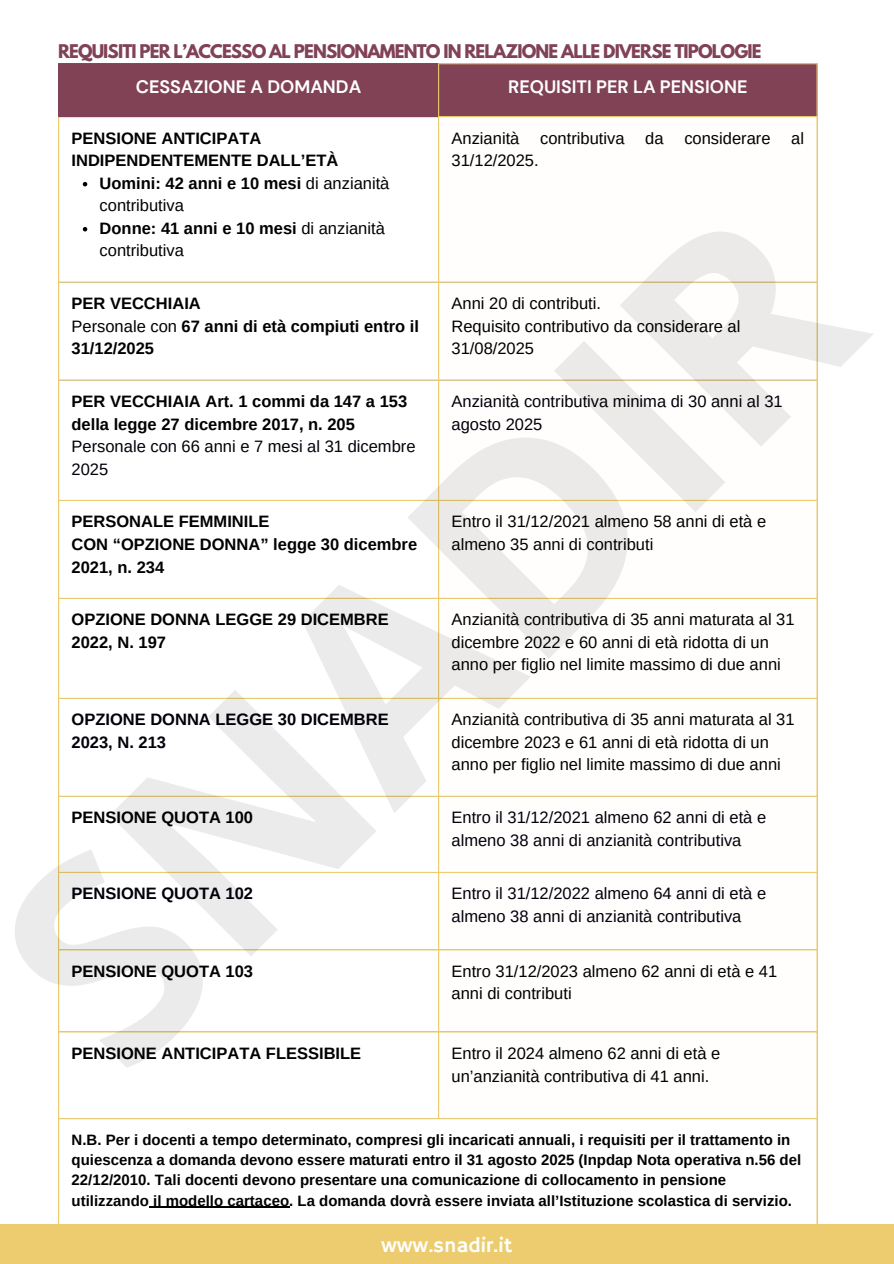
<style>
.page{position:relative;width:894px;height:1264px;background:#fff}
.page>*{position:absolute;margin:0;border:0;box-sizing:border-box;transform-origin:0 0}
.t1{font:700 279.9px "Open Sans";color:#000}
.t2{font:21px "Hammersmith One";color:#fff}
.t3{font:700 18px "DM Sans";color:#fff}
.t4{font:700 16.8px "League Spartan";letter-spacing:-.05em;color:#814256}
.t5{font:16.5px/22.5px "Arimo";color:#000}
.t6{font:700 16.5px/22.5px "Arimo";color:#000}
.t7{font:16.5px/22.5px "Arimo";color:#00000a}
.t8{font:700 16.5px/22.5px "Arimo";color:#00000a}
.t9{font:700 15px/20.2px "Arimo";color:#000}
.s1{font-weight:700}
.s2{font-weight:400}
</style>
<div class="page">
<div style="left:59px;top:64px;width:757px;height:52px;background:#814256"></div>
<svg style="left:439px;top:117px;width:377px;height:1001px"></svg>
<svg style="left:83px;top:182px;width:4px;height:4px"></svg>
<svg style="left:83px;top:227px;width:4px;height:4px"></svg>
<hr style="left:149px;top:1206px;width:140px;height:1px;background:#000">
<hr style="left:58px;top:64px;width:1px;height:52px;background:#814256">
<hr style="left:58px;top:63px;width:380px;height:1px;background:#814256">
<hr style="left:58px;top:116px;width:380px;height:1px;background:#814256">
<hr style="left:58px;top:117px;width:1px;height:1111px;background:#eccc6e">
<hr style="left:438px;top:64px;width:1px;height:1054px;background:#eccc6e">
<hr style="left:816px;top:64px;width:1px;height:1164px;background:#eccc6e">
<hr style="left:438px;top:63px;width:379px;height:1px;background:#eccc6e">
<hr style="left:438px;top:116px;width:379px;height:1px;background:#eccc6e">
<hr style="left:58px;top:281px;width:759px;height:2px;background:#eccc6e">
<hr style="left:58px;top:379px;width:759px;height:1px;background:#eccc6e">
<hr style="left:58px;top:500px;width:759px;height:1px;background:#eccc6e">
<hr style="left:58px;top:598px;width:759px;height:1px;background:#eccc6e">
<hr style="left:58px;top:697px;width:759px;height:2px;background:#eccc6e">
<hr style="left:58px;top:795px;width:759px;height:1px;background:#eccc6e">
<hr style="left:58px;top:871px;width:759px;height:2px;background:#eccc6e">
<hr style="left:58px;top:949px;width:759px;height:1px;background:#eccc6e">
<hr style="left:58px;top:1031px;width:759px;height:1px;background:#eccc6e">
<hr style="left:58px;top:1118px;width:759px;height:1px;background:#eccc6e">
<div style="left:0;top:1224px;width:893px;height:39px;background:#eccc6e"></div>
<p class="t4" style="left:58px;top:42px;width:704px">REQUISITI PER L’ACCESSO AL PENSIONAMENTO IN RELAZIONE ALLE DIVERSE TIPOLOGIE</p>
<p class="t3" style="left:136px;top:75px;width:227px">CESSAZIONE A DOMANDA</p>
<p class="t3" style="left:508px;top:75px;width:241px">REQUISITI PER LA PENSIONE</p>
<p class="t6" style="left:71px;top:127px;width:191px">PENSIONE ANTICIPATA</p>
<p class="t6" style="left:71px;top:149px;width:268px">INDIPENDENTEMENTE DALL’ETÀ</p>
<p class="t5" style="left:100px;top:172px;width:291px"><span class="s1">Uomini: 42 anni e 10 mesi</span> di anzianità contributiva</p>
<p class="t5" style="left:100px;top:217px;width:287px"><span class="s1">Donne: 41 anni e 10 mesi</span> di anzianità contributiva</p>
<p class="t5" style="left:451px;top:127px;width:69px">Anzianità</p>
<p class="t5" style="left:540px;top:127px;width:86px">contributiva</p>
<p class="t5" style="left:645px;top:127px;width:20px">da</p>
<p class="t5" style="left:684px;top:127px;width:88px">considerare</p>
<p class="t5" style="left:791px;top:127px;width:14px">al</p>
<p class="t5" style="left:451px;top:149px;width:89px">31/12/2025.</p>
<h1 class="t1" style="left:-87px;top:871px;width:1061px;rotate:-45deg">SNADIR</h1>
<p class="t5" style="left:451px;top:292px;width:151px">Anni 20 di contributi.</p>
<p class="t5" style="left:451px;top:315px;width:290px">Requisito contributivo da considerare al<br>31/08/2025</p>
<p class="t6" style="left:71px;top:292px;width:131px">PER VECCHIAIA</p>
<p class="t6" style="left:71px;top:315px;width:349px"><span class="s2">Personale con</span> 67 anni di età compiuti entro il<br>31/12/2025</p>
<p class="t7" style="left:451px;top:390px;width:332px">Anzianità contributiva minima di 30 anni al 31 agosto 2025</p>
<p class="t6" style="left:71px;top:390px;width:337px">PER VECCHIAIA Art. 1 commi da 147 a 153 della legge 27 dicembre 2017, n. 205</p>
<p class="t7" style="left:71px;top:435px;width:345px">Personale con 66 anni e 7 mesi al 31 dicembre<br>2025</p>
<p class="t5" style="left:451px;top:510px;width:316px">Entro il 31/12/2021 almeno 58 anni di età e almeno 35 anni di contributi</p>
<p class="t6" style="left:71px;top:510px;width:199px">PERSONALE FEMMINILE</p>
<p class="t6" style="left:71px;top:533px;width:347px">CON “OPZIONE DONNA” legge 30 dicembre<br>2021, n. 234</p>
<p class="t6" style="left:71px;top:608px;width:318px">OPZIONE DONNA LEGGE 29 DICEMBRE<br>2022, N. 197</p>
<p class="t5" style="left:451px;top:608px;width:344px">Anzianità contributiva di 35 anni maturata al 31 dicembre 2022 e 60 anni di età ridotta di un anno per figlio nel limite massimo di due anni</p>
<p class="t8" style="left:71px;top:708px;width:318px">OPZIONE DONNA LEGGE 30 DICEMBRE<br>2023, N. 213</p>
<p class="t5" style="left:451px;top:708px;width:344px">Anzianità contributiva di 35 anni maturata al 31 dicembre 2023 e 61 anni di età ridotta di un anno per figlio nel limite massimo di due anni</p>
<p class="t6" style="left:71px;top:806px;width:183px">PENSIONE QUOTA 100</p>
<p class="t7" style="left:451px;top:806px;width:316px">Entro il 31/12/2021 almeno 62 anni di età e almeno 38 anni di anzianità contributiva</p>
<p class="t8" style="left:71px;top:882px;width:183px">PENSIONE QUOTA 102</p>
<p class="t7" style="left:451px;top:882px;width:316px">Entro il 31/12/2022 almeno 64 anni di età e almeno 38 anni di anzianità contributiva</p>
<p class="t6" style="left:71px;top:959px;width:183px">PENSIONE QUOTA 103</p>
<p class="t5" style="left:451px;top:959px;width:327px">Entro 31/12/2023 almeno 62 anni di età e 41 anni di contributi</p>
<p class="t6" style="left:71px;top:1042px;width:291px">PENSIONE ANTICIPATA FLESSIBILE</p>
<p class="t5" style="left:451px;top:1042px;width:270px">Entro il 2024 almeno 62 anni di età e un’anzianità contributiva di 41 anni.</p>
<p class="t9" style="left:71px;top:1129px;width:731px">N.B. Per i docenti a tempo determinato, compresi gli incaricati annuali, i requisiti per il trattamento in quiescenza a domanda devono essere maturati entro il 31 agosto 2025 (Inpdap Nota operativa n.56 del 22/12/2010. Tali docenti devono presentare una comunicazione di collocamento in pensione utilizzando il modello cartaceo. La domanda dovrà essere inviata all’Istituzione scolastica di servizio.</p>
<h1 class="t2" style="left:381px;top:1233px;width:133px">www.snadir.it</h1>
</div>
